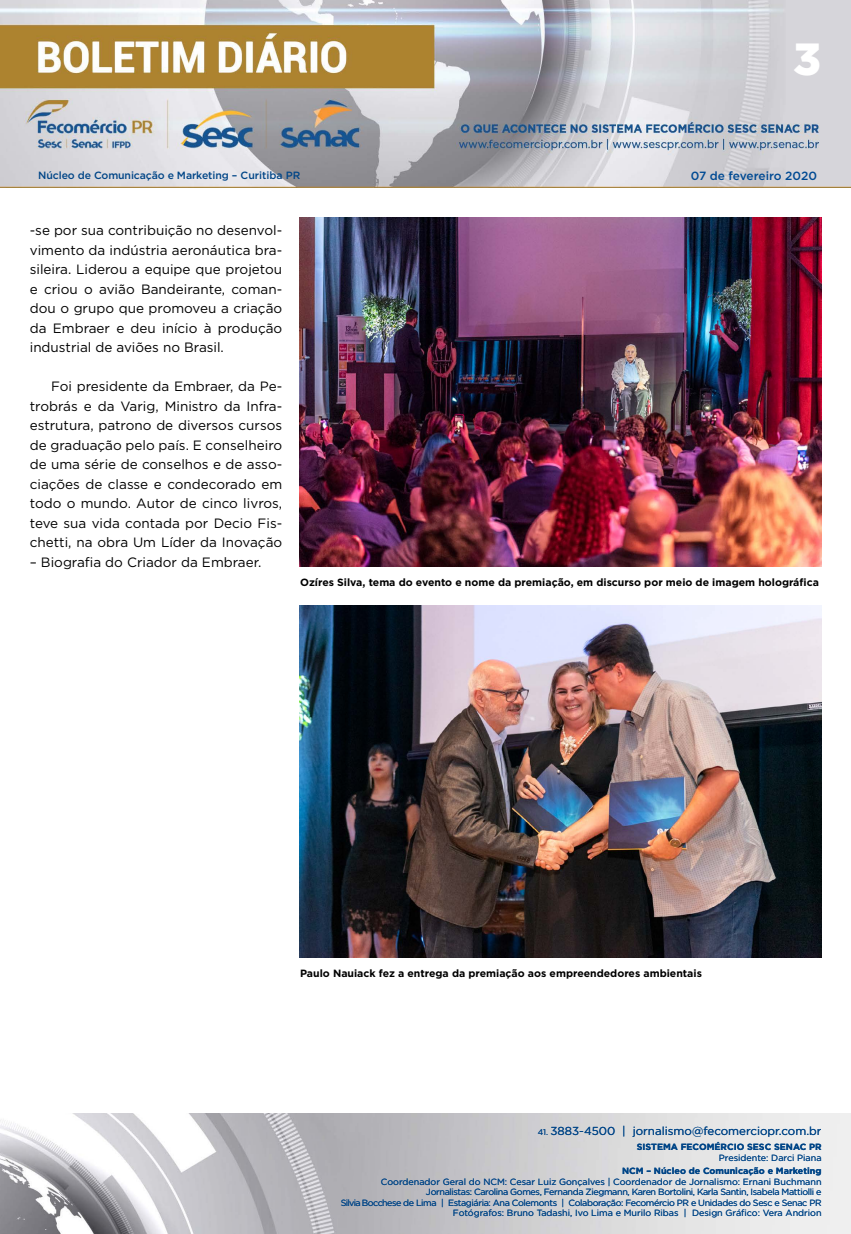
<style>
.page{position:relative;width:851px;height:1234px;background:#fff}
.page>*{position:absolute;margin:0;border:0;box-sizing:border-box;transform-origin:0 0}
.t1{font:900 45px "Gotham";color:#fff}
.t2{font:13.5px/19.5px "Gotham";color:#000;text-align:justify}
.t3{font:500 11.85px "Gotham";letter-spacing:-.01em;color:#004a93}
.t4{font:11.55px "Gotham";color:#004587}
.t5{font:700 10.5px "Gotham";color:#000}
.t6{font:500 10.5px "Gotham";letter-spacing:-.01em;color:#004587}
.t7{font:9px/10.5px "Gotham";letter-spacing:-.04em;color:#004587;text-align:right}
.t8{font:700 9px "Gotham";color:#004587}
.t9{font:9px "Gotham";color:#004587}
.s1{font-size:8.25px}
</style>
<div class="page">
<img style="left:0;top:0;width:850px;height:188px">
<img style="left:0;top:1113px;width:850px;height:120px">
<img style="left:299px;top:217px;width:522px;height:350px">
<img style="left:299px;top:606px;width:522px;height:351px">
<p class="t6" style="left:38px;top:168px;width:264px">Núcleo de Comunicação e Marketing – Curitiba PR</p>
<p class="t2" style="left:30px;top:220px;width:254px">-se por sua contribuição no desenvol&shy;vimento da indústria aeronáutica bra&shy;sileira. Liderou a equipe que projetou e criou o avião Bandeirante, coman&shy;dou o grupo que promoveu a criação da Embraer e deu início à produção industrial de aviões no Brasil.</p>
<p class="t2" style="left:30px;top:376px;width:254px;text-indent:21px">Foi presidente da Embraer, da Pe&shy;trobrás e da Varig, Ministro da Infra&shy;estrutura, patrono de diversos cursos de graduação pelo país. E conselheiro de uma série de conselhos e de asso&shy;ciações de classe e condecorado em todo o mundo. Autor de cinco livros, teve sua vida contada por Decio Fis&shy;chetti, na obra Um Líder da Inovação</p>
<p class="t2" style="left:30px;top:552px;width:233px">– Biografia do Criador da Embraer.</p>
<h1 class="t1" style="left:793px;top:28px;width:29px">3</h1>
<p class="t3" style="left:690px;top:167px;width:128px">07 de fevereiro 2020</p>
<p class="t5" style="left:300px;top:575px;width:520px">Ozíres Silva, tema do evento e nome da premiação, em discurso por meio de imagem holográfica</p>
<p class="t5" style="left:300px;top:965px;width:403px">Paulo Nauiack fez a entrega da premiação aos empreendedores ambientais</p>
<p class="t4" style="left:537px;top:1123px;width:285px"><span class="s1">41.</span> 3883-4500 | jornalismo@fecomerciopr.com.br</p>
<p class="t8" style="left:636px;top:1140px;width:186px">SISTEMA FECOMÉRCIO SESC SENAC PR</p>
<p class="t9" style="left:718px;top:1151px;width:104px">Presidente: Darci Piana</p>
<p class="t8" style="left:622px;top:1164px;width:201px">NCM – Núcleo de Comunicação e Marketing</p>
<p class="t7" style="left:341px;top:1175px;width:482px">Coordenador Geral do NCM: Cesar Luiz Gonçalves | Coordenador de Jornalismo: Ernani Buchmann Jornalistas: Carolina Gomes, Fernanda Ziegmann, Karen Bortolini, Karla Santin, Isabela Mattiolli e<br>Silvia Bocchese de Lima | Estagiária: Ana Colemonts | Colaboração: Fecomércio PR e Unidades do Sesc e Senac PR Fotógrafos: Bruno Tadashi, Ivo Lima e Murilo Ribas | Design Gráfico: Vera Andrion</p>
</div>
